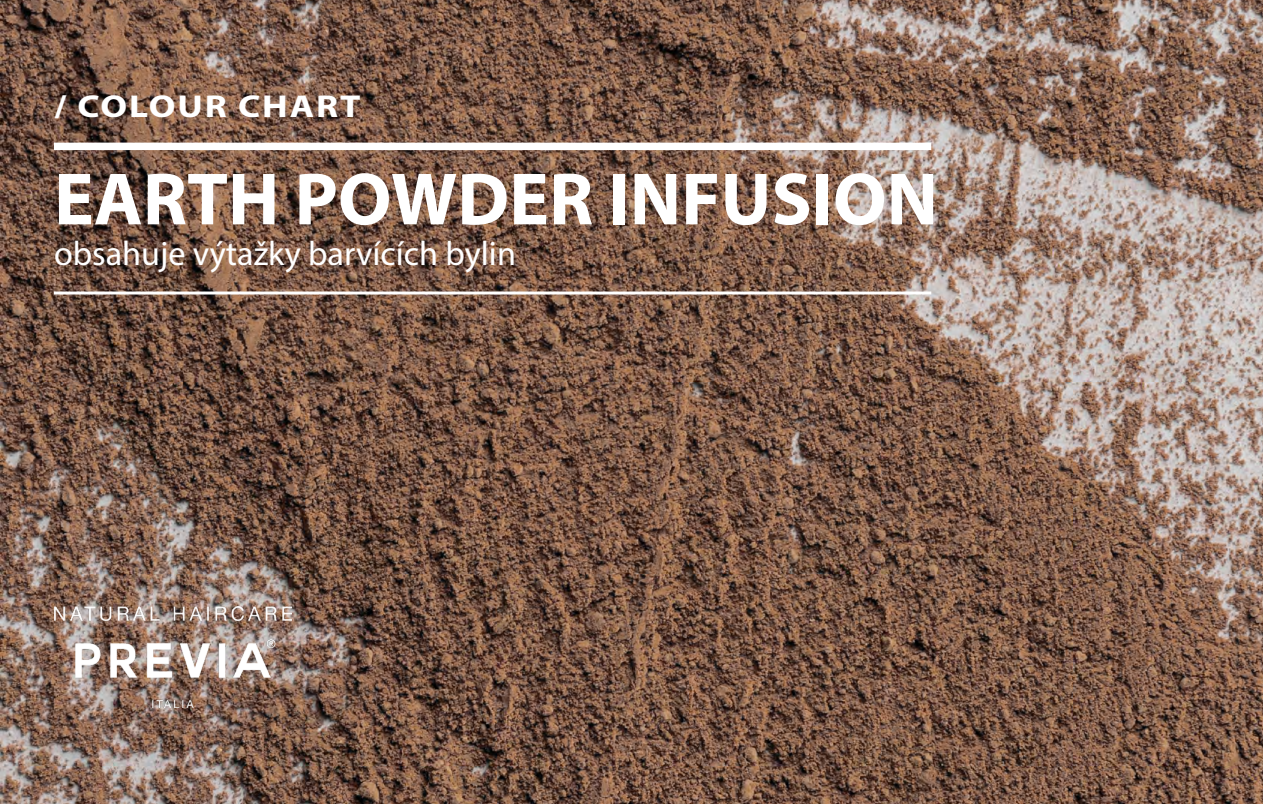
<style>
.page{position:relative;width:1263px;height:804px;background:#fff}
.page>*{position:absolute;margin:0;border:0;box-sizing:border-box;transform-origin:0 0}
.t1{font:700 74.7px "Myriad Pro";color:#fff}
.t2{font:34.2px "Myriad Pro";color:#fff}
.t3{font:700 31.8px "Myriad Pro";letter-spacing:.05em;color:#fff;scale:1.18 1}
</style>
<div class="page">
<img style="left:0;top:0;width:1263px;height:804px">
<div style="left:54px;top:143px;width:877px;height:7px;background:#fff"></div>
<hr style="left:54px;top:291px;width:877px;height:3px;background:#fff">
<img style="left:54px;top:607px;width:238px;height:100px">
<p class="t3" style="left:54px;top:86px;width:261px">/ COLOUR CHART</p>
<h1 class="t1" style="left:54px;top:150px;width:886px">EARTH POWDER INFUSION</h1>
<p class="t2" style="left:54px;top:233px;width:463px">obsahuje výtažky barvících bylin</p>
</div>
